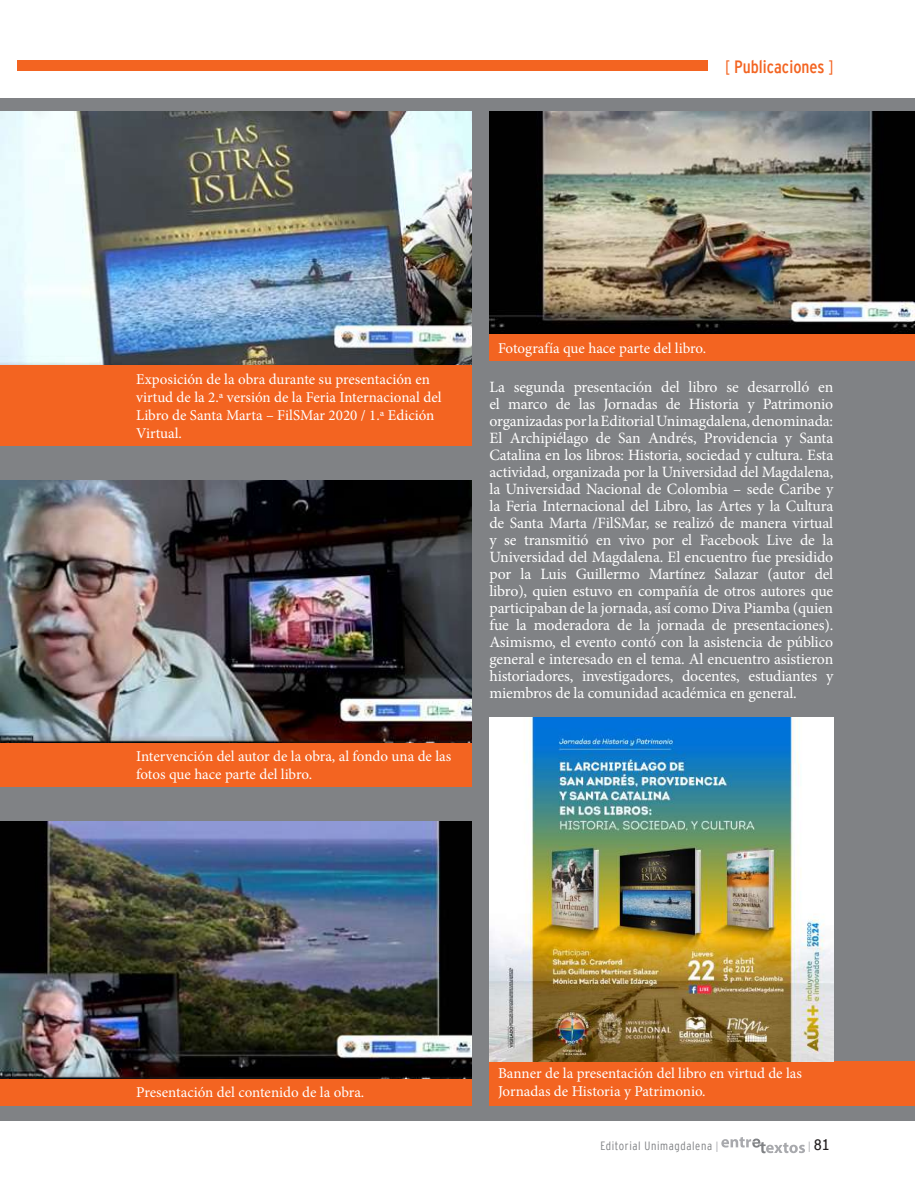
<style>
.page{position:relative;width:915px;height:1191px;background:#fff}
.page>*{position:absolute;margin:0;border:0;box-sizing:border-box;transform-origin:0 0}
.t1{font:18px "Interstate Cond Mono";color:#f36421}
.t2{font:15.75px/17px "Minion Pro";letter-spacing:-.01em;color:#fff;text-align:justify}
.t3{font:15px/18px "Minion Pro";color:#fff}
.t4{font:15px "Interstate Cond Mono";color:#231f20}
.t5{font:300 condensed 12px "Interstate";letter-spacing:.05em;color:#808285}
.s1{font-family:"Interstate";font-weight:300;font-stretch:condensed}
.s2{font-family:"Interstate Mono Lgt";font-weight:400;font-stretch:normal;font-size:10.5px;color:#a8a9ad}
.s3{font-family:"Interstate Mono Lgt";font-size:10.5px;color:#a8a9ad}
</style>
<div class="page">
<svg style="left:721px;top:1137px;width:83px;height:16px"></svg>
<div style="left:17px;top:60px;width:690px;height:11px;background:#f36421"></div>
<div style="left:0;top:98px;width:914px;height:1022px;background:#808285"></div>
<div style="left:489px;top:334px;width:425px;height:27px;background:#f36421"></div>
<div style="left:489px;top:1061px;width:425px;height:44px;background:#f36421"></div>
<div style="left:0;top:364px;width:471px;height:82px;background:#f36421"></div>
<img style="left:0;top:112px;width:471px;height:252px">
<div style="left:0;top:742px;width:471px;height:44px;background:#f36421"></div>
<img style="left:0;top:481px;width:471px;height:261px">
<div style="left:0;top:1078px;width:471px;height:27px;background:#f36421"></div>
<img style="left:0;top:821px;width:471px;height:257px">
<img style="left:489px;top:112px;width:425px;height:221px">
<img style="left:489px;top:717px;width:344px;height:344px">
<p class="t1" style="left:724px;top:57px;width:110px"><span class="s1">[</span> Publicaciones <span class="s1">]</span></p>
<p class="t3" style="left:136px;top:370px;width:307px">Exposición de la obra durante su presentación en virtud de la 2.ª versión de la Feria Internacional del Libro de Santa Marta – FilSMar 2020 / 1.ª Edición Virtual.</p>
<p class="t3" style="left:136px;top:747px;width:316px">Intervención del autor de la obra, al fondo una de las fotos que hace parte del libro.</p>
<p class="t3" style="left:498px;top:339px;width:209px">Fotografía que hace parte del libro.</p>
<p class="t2" style="left:489px;top:379px;width:345px">La segunda presentación del libro se desarrolló en el marco de las Jornadas de Historia y Patrimonio organizadas por la Editorial Unimagdalena, denominada:<br>El Archipiélago de San Andrés, Providencia y Santa Catalina en los libros: Historia, sociedad y cultura. Esta actividad, organizada por la Universidad del Magdalena, la Universidad Nacional de Colombia – sede Caribe y la Feria Internacional del Libro, las Artes y la Cultura de Santa Marta /FilSMar, se realizó de manera virtual y se transmitió en vivo por el Facebook Live de la Universidad del Magdalena. El encuentro fue presidido por la Luis Guillermo Martínez Salazar (autor del libro), quien estuvo en compañía de otros autores que participaban de la jornada, así como Diva Piamba (quien fue la moderadora de la jornada de presentaciones).<br>Asimismo, el evento contó con la asistencia de público general e interesado en el tema. Al encuentro asistieron historiadores, investigadores, docentes, estudiantes y miembros de la comunidad académica en general.</p>
<p class="t3" style="left:136px;top:1083px;width:230px">Presentación del contenido de la obra.</p>
<p class="t3" style="left:498px;top:1064px;width:305px">Banner de la presentación del libro en virtud de las<br>Jornadas de Historia y Patrimonio.</p>
<p class="t5" style="left:600px;top:1139px;width:120px">Editorial Unimagdalena <span class="s2">|</span></p>
<p class="t4" style="left:807px;top:1136px;width:24px"><span class="s3">|</span> 81</p>
</div>
